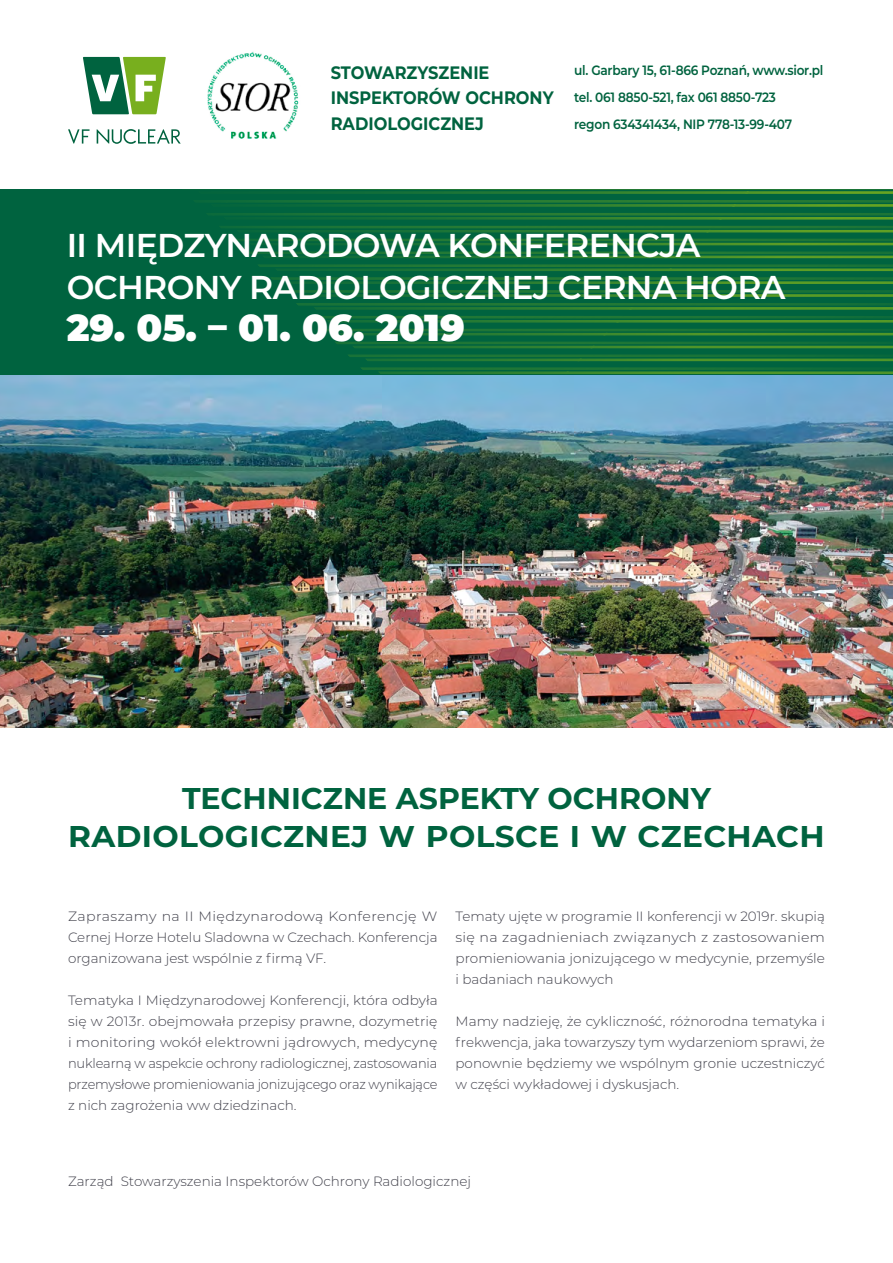
<style>
.page{position:relative;width:893px;height:1263px;background:#fff}
.page>*{position:absolute;margin:0;border:0;box-sizing:border-box;transform-origin:0 0}
.t1{font:900 37.5px "Montserrat";color:#fff}
.t2{font:600 33px/42px "Montserrat";letter-spacing:-.02em;color:#fff}
.t3{font:700 30px/38.5px "Montserrat";letter-spacing:.005em;color:#00633f;text-align:center}
.t4{font:700 18px/25.5px "Montserrat";color:#00633f;scale:.9 1}
.t5{font:300 13.5px/21px "Montserrat";color:#41414b;text-align:justify}
.t6{font:300 13.5px/21px "Montserrat";color:#41414b;text-align:justify;scale:1.05 1}
.t7{font:600 13.5px/27px "Montserrat";letter-spacing:-.02em;color:#00633f;scale:.9 1}
</style>
<div class="page">
<div style="left:0;top:189px;width:893px;height:187px;background:#00633f"></div>
<svg style="left:211px;top:189px;width:682px;height:185px"></svg>
<svg style="left:83px;top:57px;width:83px;height:57px"></svg>
<svg style="left:68px;top:129px;width:22px;height:15px"></svg>
<svg style="left:97px;top:129px;width:84px;height:15px"></svg>
<img style="left:207px;top:51px;width:92px;height:88px">
<img style="left:0;top:376px;width:893px;height:351px">
<h3 class="t4" style="left:331px;top:59px;width:249px">STOWARZYSZENIE<br>INSPEKTORÓW OCHRONY<br>RADIOLOGICZNEJ</h3>
<p class="t7" style="left:574px;top:56px;width:278px">ul. Garbary 15, 61-866 Poznań, www.sior.pl tel. 061 8850-521, fax 061 8850-723<br>regon 634341434, NIP 778-13-99-407</p>
<h2 class="t2" style="left:67px;top:223px;width:720px">II MIĘDZYNARODOWA KONFERENCJA<br>OCHRONY RADIOLOGICZNEJ CERNA HORA</h2>
<h1 class="t1" style="left:67px;top:299px;width:399px">29. 05. – 01. 06. 2019</h1>
<h3 class="t3" style="left:68px;top:777px;width:758px">TECHNICZNE ASPEKTY OCHRONY<br>RADIOLOGICZNEJ W POLSCE I W CZECHACH</h3>
<p class="t6" style="left:68px;top:905px;width:353px">Zapraszamy na II Międzynarodową Konferencję W Cernej Horze Hotelu Sladowna w Czechach. Konferencja organizowana jest wspólnie z firmą VF.</p>
<p class="t5" style="left:68px;top:989px;width:371px">Tematyka I Międzynarodowej Konferencji, która odbyła się w 2013r. obejmowała przepisy prawne, dozymetrię i monitoring wokół elektrowni jądrowych, medycynę nuklearną w aspekcie ochrony radiologicznej, zastosowania przemysłowe promieniowania jonizującego oraz wynikające z nich zagrożenia ww dziedzinach.</p>
<p class="t5" style="left:455px;top:905px;width:371px">Tematy ujęte w programie II konferencji w 2019r. skupią się na zagadnieniach związanych z zastosowaniem promieniowania jonizującego w medycynie, przemyśle i badaniach naukowych</p>
<p class="t5" style="left:455px;top:1010px;width:371px">Mamy nadzieję, że cykliczność, różnorodna tematyka i frekwencja, jaka towarzyszy tym wydarzeniom sprawi, że ponownie będziemy we wspólnym gronie uczestniczyć w części wykładowej i dyskusjach.</p>
<p class="t5" style="left:68px;top:1171px;width:405px">Zarząd Stowarzyszenia Inspektorów Ochrony Radiologicznej</p>
</div>
